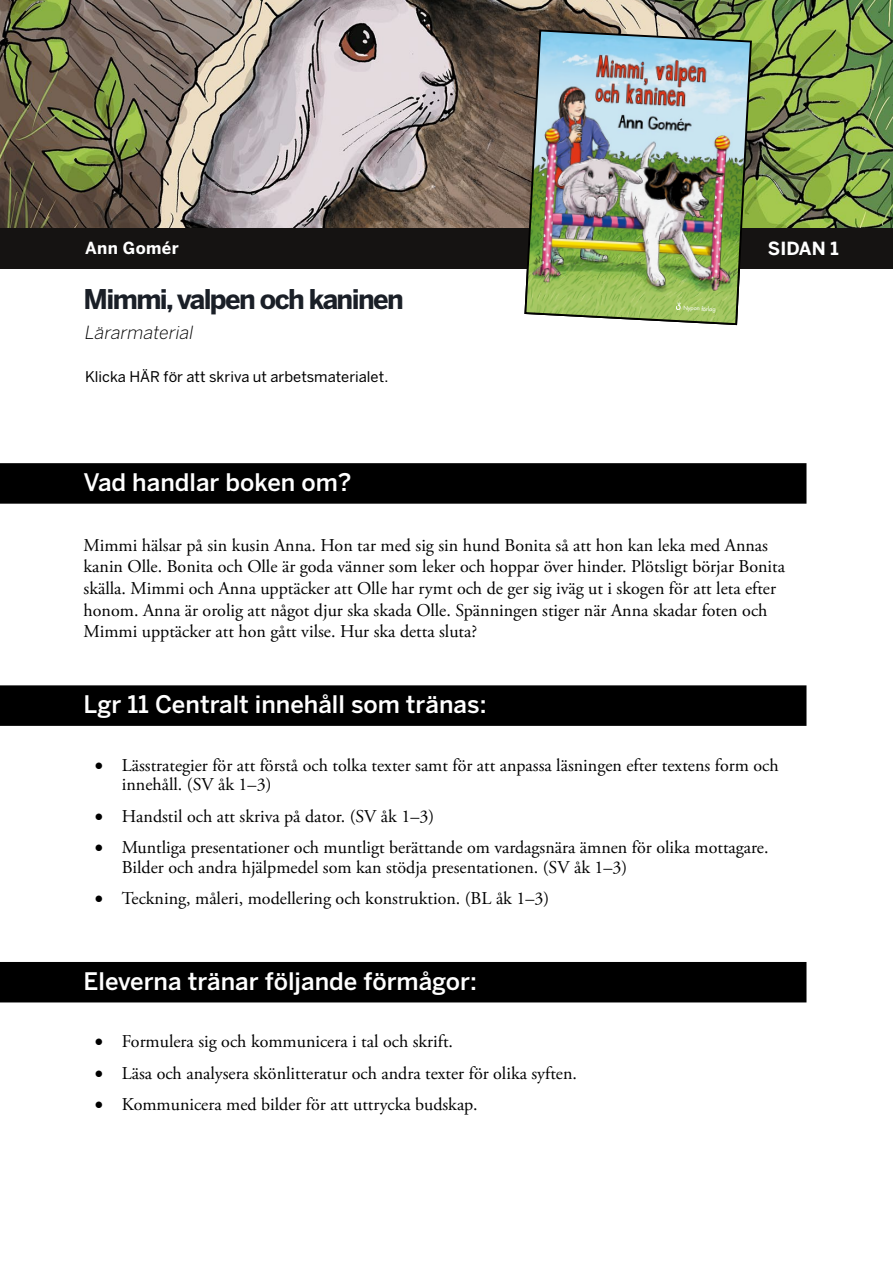
<style>
.page{position:relative;width:893px;height:1263px;background:#fff}
.page>*{position:absolute;margin:0;border:0;box-sizing:border-box;transform-origin:0 0}
.t1{font:700 27px "Benton Sans";letter-spacing:-.06em;color:#1a1f27}
.t2{font:500 24px "Benton Sans";color:#fff}
.t3{font:18px/21.6px "Adobe Garamond Pro";color:#000}
.t4{font:italic 300 18px "Benton Sans";color:#000}
.t5{font:700 18px "Benton Sans";color:#fff}
.t6{font:700 16.5px "Benton Sans";letter-spacing:.02em;color:#fff}
.t7{font:14.7px "Benton Sans";color:#000}
.t8{font:500 5.7px "Futura Std";color:#fff}
</style>
<div class="page">
<img style="left:0;top:0;width:893px;height:229px">
<div style="left:0;top:229px;width:893px;height:40px;background:#151312"></div>
<img style="left:523px;top:29px;width:230px;height:297px">
<div style="left:0;top:463px;width:806px;height:41px;background:#000"></div>
<div style="left:0;top:685px;width:806px;height:41px;background:#000"></div>
<div style="left:0;top:962px;width:806px;height:40px;background:#000"></div>
<p class="t6" style="left:85px;top:238px;width:111px">FÖRFATTARE</p>
<p class="t5" style="left:768px;top:238px;width:72px">SIDAN 1</p>
<p class="t6" style="left:85px;top:238px;width:95px">Ann Gomér</p>
<h1 class="t1" style="left:84px;top:283px;width:322px">Mimmi, valpen och kaninen</h1>
<p class="t8" style="left:684px;top:304px;width:34px;rotate:3deg">Nypon förlag</p>
<p class="t4" style="left:85px;top:322px;width:110px">Lärarmaterial</p>
<p class="t7" style="left:85px;top:368px;width:305px">Klicka HÄR för att skriva ut arbetsmaterialet.</p>
<h2 class="t2" style="left:84px;top:468px;width:269px">Vad handlar boken om?</h2>
<p class="t3" style="left:84px;top:535px;width:703px">Mimmi hälsar på sin kusin Anna. Hon tar med sig sin hund Bonita så att hon kan leka med Annas kanin Olle. Bonita och Olle är goda vänner som leker och hoppar över hinder. Plötsligt börjar Bonita skälla. Mimmi och Anna upptäcker att Olle har rymt och de ger sig iväg ut i skogen för att leta efter honom. Anna är orolig att något djur ska skada Olle. Spänningen stiger när Anna skadar foten och Mimmi upptäcker att hon gått vilse. Hur ska detta sluta?</p>
<h2 class="t2" style="left:84px;top:690px;width:404px">Lgr 11 Centralt innehåll som tränas:</h2>
<p class="t3" style="left:122px;top:756px;width:658px;line-height:19.4px;text-indent:-27px">• Lässtrategier för att förstå och tolka texter samt för att anpassa läsningen efter textens form och innehåll. (SV åk 1–3)</p>
<p class="t3" style="left:95px;top:806px;width:341px">• Handstil och att skriva på dator. (SV åk 1–3)</p>
<p class="t3" style="left:122px;top:838px;width:648px;line-height:19.4px;text-indent:-27px">• Muntliga presentationer och muntligt berättande om vardagsnära ämnen för olika mottagare.<br>Bilder och andra hjälpmedel som kan stödja presentationen. (SV åk 1–3)</p>
<p class="t3" style="left:95px;top:888px;width:456px">• Teckning, måleri, modellering och konstruktion. (BL åk 1–3)</p>
<h2 class="t2" style="left:84px;top:967px;width:395px">Eleverna tränar följande förmågor:</h2>
<p class="t3" style="left:95px;top:1031px;width:360px">• Formulera sig och kommunicera i tal och skrift.</p>
<p class="t3" style="left:95px;top:1063px;width:484px">• Läsa och analysera skönlitteratur och andra texter för olika syften.</p>
<p class="t3" style="left:95px;top:1094px;width:384px">• Kommunicera med bilder för att uttrycka budskap.</p>
</div>
